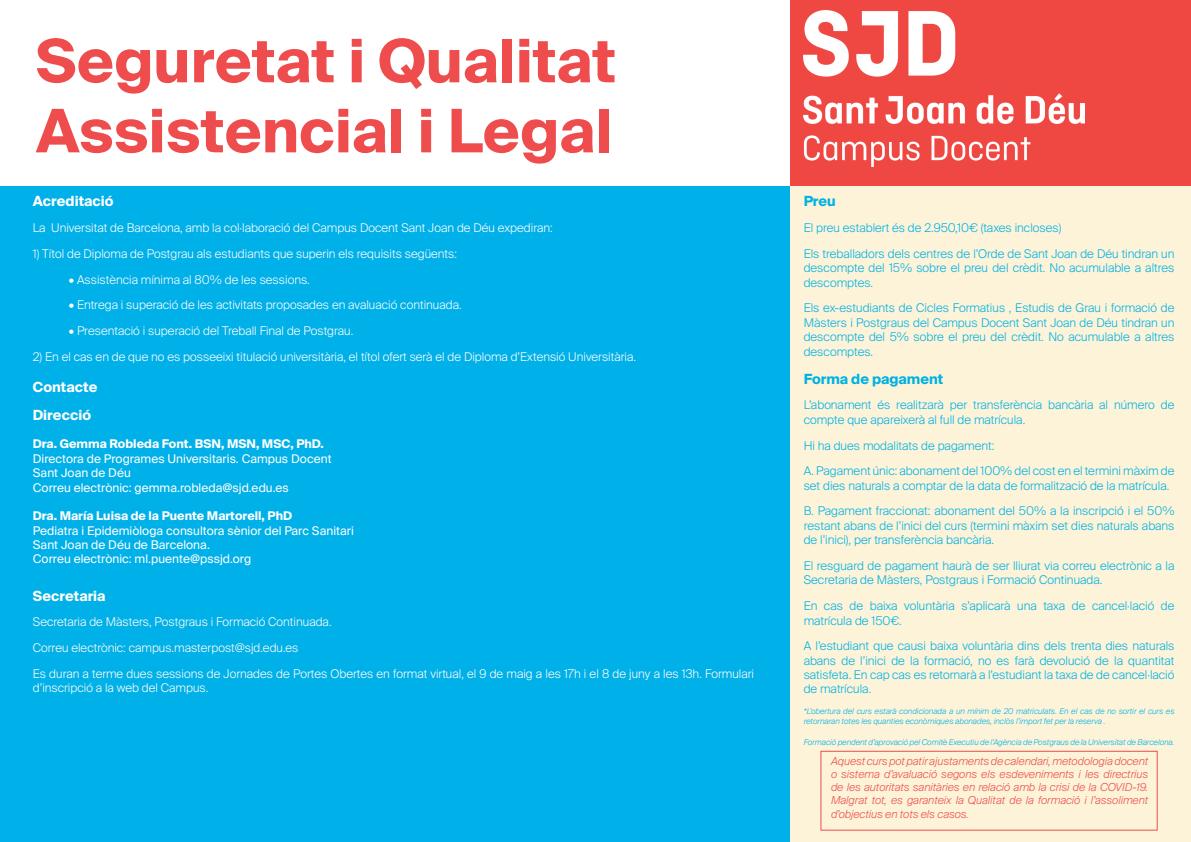
<style>
.page{position:relative;width:1191px;height:842px;background:#fff}
.page>*{position:absolute;margin:0;border:0;box-sizing:border-box;transform-origin:0 0}
.t1{font:700 60px/70px "Suisse Intl";color:#ef4d4d}
.t2{font:700 14px/28.1px "Suisse Intl";color:#fff}
.t3{font:700 14px "Suisse Intl";color:#00b2e3}
.t4{font:700 14px "Suisse Intl";color:#fffef8}
.t5{font:300 12px/14.4px "Suisse Intl";color:#00b2e3}
.t6{font:300 12px "Suisse Intl";color:#fff}
.t7{font:300 12px/25.7px "Suisse Intl";color:#fffef8}
.t8{font:12px/14.3px "Suisse Int'l";color:#fff}
.t9{font:700 12px "Suisse Intl";color:#fff}
.t10{font:italic 300 11px/13.2px "Suisse Intl";color:#ef4d4d;text-align:justify}
.t11{font:italic 300 8px/9.6px "Suisse Intl";color:#00b2e3}
</style>
<div class="page">
<div style="left:0;top:187px;width:790px;height:655px;background:#00b0e9"></div>
<div style="left:790px;top:0;width:401px;height:187px;background:#ef4843"></div>
<div style="left:790px;top:187px;width:401px;height:655px;background:#fcf3d9"></div>
<img style="left:803px;top:10px;width:281px;height:156px">
<div style="left:820px;top:751px;width:337px;height:80px;border:1px solid #ef4d4d"></div>
<h1 class="t1" style="left:36px;top:27px;width:581px">Seguretat i Qualitat<br>Assistencial i Legal</h1>
<p class="t2" style="left:33px;top:187px;width:82px">Acreditació</p>
<p class="t6" style="left:33px;top:221px;width:521px">La Universitat de Barcelona, amb la col·laboració del Campus Docent Sant Joan de Déu expediran:</p>
<p class="t6" style="left:33px;top:247px;width:426px">1) Títol de Diploma de Postgrau als estudiants que superin els requisits següents:</p>
<p class="t6" style="left:69px;top:272px;width:242px">• Assistència mínima al 80% de les sessions.</p>
<p class="t6" style="left:69px;top:298px;width:394px">• Entrega i superació de les activitats proposades en avaluació continuada.</p>
<p class="t6" style="left:69px;top:324px;width:286px">• Presentació i superació del Treball Final de Postgrau.</p>
<p class="t6" style="left:33px;top:350px;width:605px">2) En el cas en de que no es posseeixi titulació universitària, el títol ofert serà el de Diploma d’Extensió Universitària.</p>
<p class="t2" style="left:33px;top:373px;width:66px">Contacte<br>Direcció</p>
<p class="t9" style="left:33px;top:437px;width:293px">Dra. Gemma Robleda Font. BSN, MSN, MSC, PhD.</p>
<p class="t8" style="left:33px;top:451px;width:300px">Directora de Programes Universitaris. Campus Docent<br>Sant Joan de Déu<br>Correu electrònic: gemma.robleda@sjd.edu.es</p>
<p class="t9" style="left:33px;top:509px;width:261px">Dra. María Luisa de la Puente Martorell, PhD</p>
<p class="t8" style="left:33px;top:523px;width:323px">Pediatra i Epidemiòloga consultora sènior del Parc Sanitari<br>Sant Joan de Déu de Barcelona.<br>Correu electrònic: ml.puente@pssjd.org</p>
<p class="t4" style="left:33px;top:587px;width:74px">Secretaria</p>
<p class="t7" style="left:33px;top:609px;width:723px">Secretaria de Màsters, Postgraus i Formació Continuada.<br>Correu electrònic: campus.masterpost@sjd.edu.es<br>Es duran a terme dues sessions de Jornades de Portes Obertes en format virtual, el 9 de maig a les 17h i el 8 de juny a les 13h. Formulari</p>
<p class="t7" style="left:33px;top:675px;width:177px">d’inscripció a la web del Campus.</p>
<p class="t3" style="left:803px;top:193px;width:34px">Preu</p>
<p class="t5" style="left:803px;top:215px;width:372px;line-height:25.7px">El preu establert és de 2.950,10€ (taxes incloses)<br>Els treballadors dels centres de l’Orde de Sant Joan de Déu tindran un</p>
<p class="t5" style="left:803px;top:261px;width:372px">descompte del 15% sobre el preu del crèdit. No acumulable a altres descomptes.</p>
<p class="t5" style="left:803px;top:301px;width:372px;text-align:justify">Els ex-estudiants de Cicles Formatius , Estudis de Grau i formació de Màsters i Postgraus del Campus Docent Sant Joan de Déu tindran un descompte del 5% sobre el preu del crèdit. No acumulable a altres descomptes.</p>
<p class="t3" style="left:803px;top:371px;width:141px">Forma de pagament</p>
<p class="t5" style="left:803px;top:398px;width:372px">L’abonament és realitzarà per transferència bancària al número de compte que apareixerà al full de matrícula.</p>
<p class="t5" style="left:803px;top:433px;width:372px;line-height:25.7px">Hi ha dues modalitats de pagament:<br>A. Pagament únic: abonament del 100% del cost en el termini màxim de</p>
<p class="t5" style="left:803px;top:473px;width:372px;line-height:25.7px">set dies naturals a comptar de la data de formalització de la matrícula.<br>B. Pagament fraccionat: abonament del 50% a la inscripció i el 50%</p>
<p class="t5" style="left:803px;top:518px;width:372px">restant abans de l’inici del curs (termini màxim set dies naturals abans de l’inici), per transferència bancària.</p>
<p class="t5" style="left:803px;top:559px;width:372px">El resguard de pagament haurà de ser lliurat via correu electrònic a la<br>Secretaria de Màsters, Postgraus i Formació Continuada.</p>
<p class="t5" style="left:803px;top:599px;width:372px">En cas de baixa voluntària s’aplicarà una taxa de cancel·lació de matrícula de 150€.</p>
<p class="t5" style="left:803px;top:639px;width:372px;text-align:justify">A l’estudiant que causi baixa voluntària dins dels trenta dies naturals abans de l’inici de la formació, no es farà devolució de la quantitat satisfeta. En cap cas es retornarà a l’estudiant la taxa de de cancel·lació de matrícula.</p>
<p class="t11" style="left:803px;top:707px;width:372px">*L’obertura del curs estarà condicionada a un mínim de 20 matriculats. En el cas de no sortir el curs es retornaran totes les quanties econòmiques abonades, inclòs l’import fet per la reserva .</p>
<p class="t11" style="left:803px;top:737px;width:372px">Formació pendent d’aprovació pel Comitè Executiu de l’Agència de Postgraus de la Universitat de Barcelona.</p>
<p class="t10" style="left:831px;top:754px;width:319px">Aquest curs pot patir ajustaments de calendari, metodologia docent o sistema d’avaluació segons els esdeveniments i les directrius de les autoritats sanitàries en relació amb la crisi de la COVID-19.<br>Malgrat tot, es garanteix la Qualitat de la formació i l’assoliment d’objectius en tots els casos.</p>
</div>
